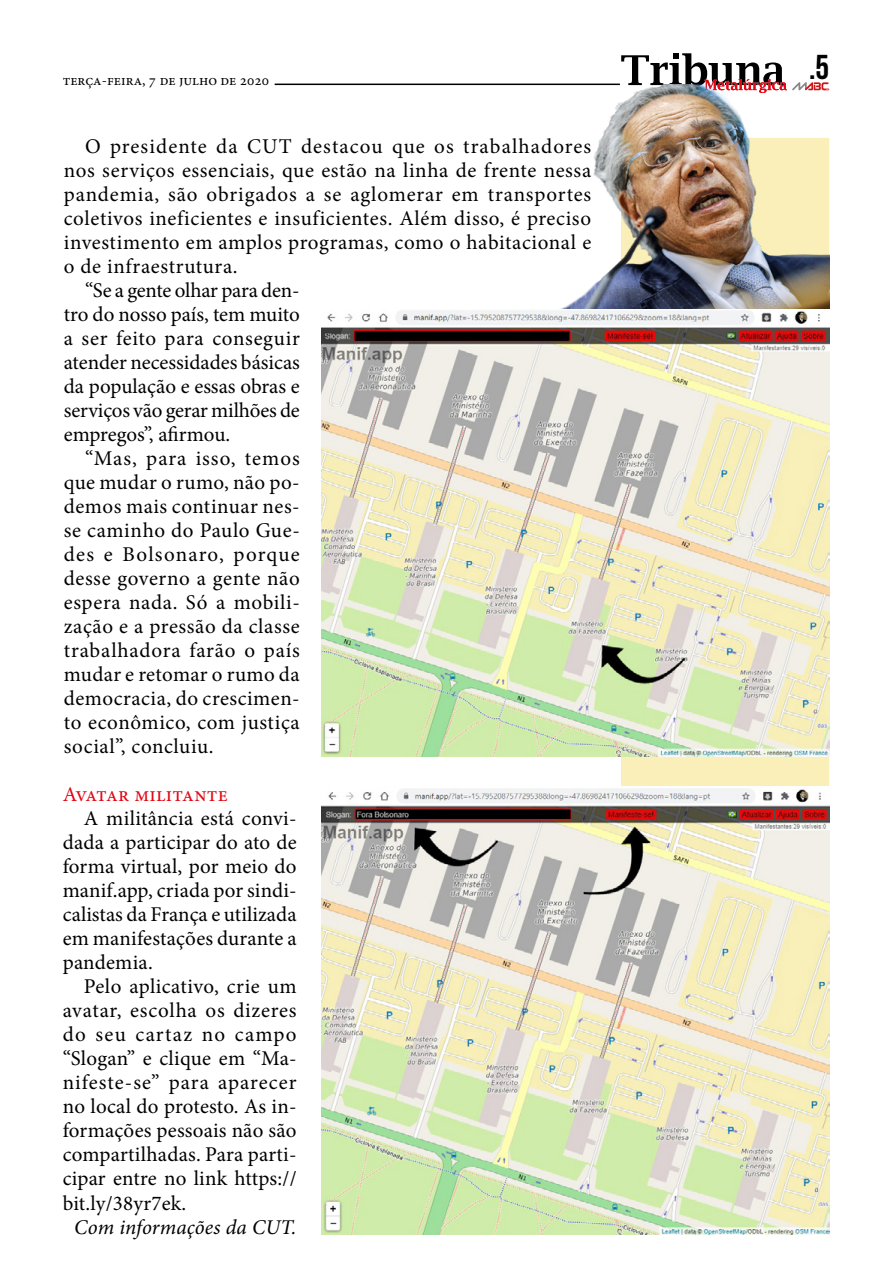
<style>
.page{position:relative;width:893px;height:1276px;background:#fff}
.page>*{position:absolute;margin:0;border:0;box-sizing:border-box;transform-origin:0 0}
.t1{font:34.5px "Bebas Neue";color:#000}
.t2{font:21px/24px "Minion Pro";letter-spacing:.02em;color:#000;text-align:justify}
.t3{font:italic 21px "Minion Pro";letter-spacing:.005em;color:#000}
.t4{font:21px "Minion Pro";letter-spacing:.01em;color:#e30613}
.t5{font:15px "Minion Pro";color:#000}
</style>
<div class="page">
<div style="left:621px;top:756px;width:208px;height:30px;background:#faefb9"></div>
<svg style="left:621px;top:53px;width:208px;height:32px"></svg>
<hr style="left:275px;top:84px;width:345px;height:1px;background:#000">
<img style="left:321px;top:788px;width:508px;height:446px">
<img style="left:321px;top:308px;width:508px;height:448px">
<img style="left:548px;top:85px;width:281px;height:223px">
<p class="t5" style="left:63px;top:70px;width:208px">terça-feira, 7 de julho de 2020</p>
<p class="t2" style="left:85px;top:134px;width:508px">O presidente da CUT destacou que os trabalhadores</p>
<p class="t2" style="left:64px;top:158px;width:529px">nos serviços essenciais, que estão na linha de frente nessa</p>
<p class="t2" style="left:64px;top:182px;width:529px">pandemia, são obrigados a se aglomerar em transportes</p>
<p class="t2" style="left:64px;top:206px;width:529px">coletivos ineficientes e insuficientes. Além disso, é preciso</p>
<p class="t2" style="left:64px;top:230px;width:529px">investimento em amplos programas, como o habitacional e</p>
<p class="t2" style="left:64px;top:254px;width:175px">o de infraestrutura.</p>
<p class="t2" style="left:85px;top:278px;width:216px">“Se a gente olhar para den-</p>
<p class="t2" style="left:64px;top:302px;width:238px">tro do nosso país, tem muito</p>
<p class="t2" style="left:64px;top:326px;width:237px">a ser feito para conseguir</p>
<p class="t2" style="left:64px;top:350px;width:238px">atender necessidades básicas</p>
<p class="t2" style="left:64px;top:374px;width:237px">da população e essas obras e</p>
<p class="t2" style="left:64px;top:398px;width:238px">serviços vão gerar milhões de</p>
<p class="t2" style="left:64px;top:423px;width:168px">empregos”, afirmou.</p>
<p class="t2" style="left:85px;top:447px;width:216px">“Mas, para isso, temos</p>
<p class="t2" style="left:64px;top:471px;width:237px">que mudar o rumo, não po-</p>
<p class="t2" style="left:64px;top:495px;width:237px">demos mais continuar nes-</p>
<p class="t2" style="left:64px;top:519px;width:237px">se caminho do Paulo Gue-</p>
<p class="t2" style="left:64px;top:543px;width:237px">des e Bolsonaro, porque</p>
<p class="t2" style="left:64px;top:567px;width:237px">desse governo a gente não</p>
<p class="t2" style="left:64px;top:591px;width:238px">espera nada. Só a mobili-</p>
<p class="t2" style="left:64px;top:615px;width:237px">zação e a pressão da classe</p>
<p class="t2" style="left:64px;top:639px;width:237px">trabalhadora farão o país</p>
<p class="t2" style="left:64px;top:663px;width:237px">mudar e retomar o rumo da</p>
<p class="t2" style="left:64px;top:687px;width:237px">democracia, do crescimen-</p>
<p class="t2" style="left:64px;top:711px;width:237px">to econômico, com justiça</p>
<p class="t2" style="left:64px;top:735px;width:151px">social”, concluiu.</p>
<p class="t4" style="left:63px;top:780px;width:167px">Avatar militante</p>
<p class="t2" style="left:63px;top:806px;width:235px;text-indent:21px">A militância está convi&shy;dada a participar do ato de forma virtual, por meio do manif.app, criada por sindi&shy;calistas da França e utilizada em manifestações durante a pandemia.</p>
<p class="t2" style="left:63px;top:974px;width:235px;text-indent:21px">Pelo aplicativo, crie um avatar, escolha os dizeres do seu cartaz no campo “Slogan” e clique em “Ma&shy;nifeste-se” para aparecer no local do protesto. As in&shy;formações pessoais não são compartilhadas. Para parti&shy;cipar entre no link https:// bit.ly/38yr7ek.</p>
<p class="t3" style="left:74px;top:1212px;width:224px">Com informações da CUT.</p>
<h1 class="t1" style="left:809px;top:48px;width:22px">.5</h1>
</div>
